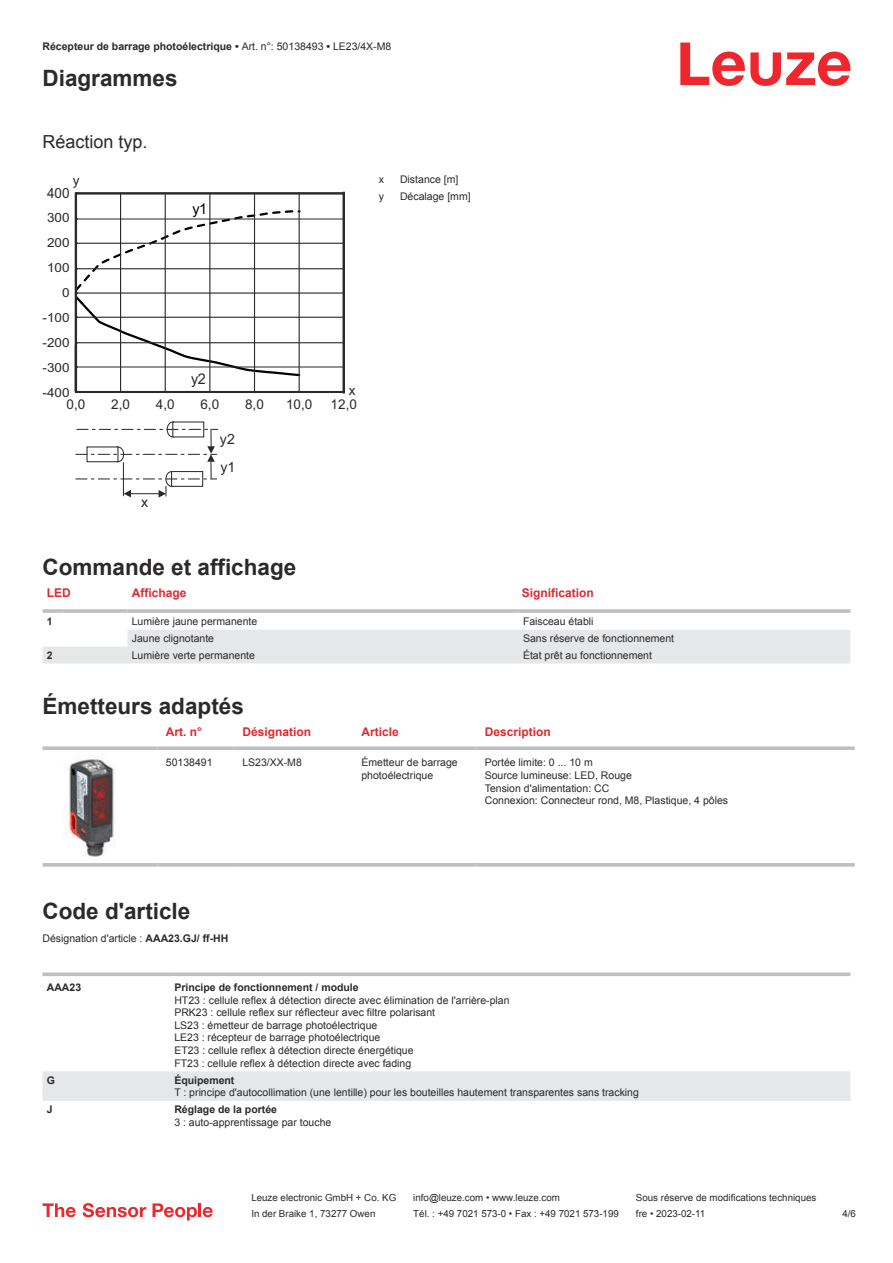
<style>
.page{position:relative;width:893px;height:1263px;background:#fff}
.page>*{position:absolute;margin:0;border:0;box-sizing:border-box;transform-origin:0 0}
.t1{font:700 22.5px "Arial";color:#2b292a}
.t2{font:18px "Arial";color:#2b292a}
.t3{font:14.85px "Arial";color:#000}
.t4{font:14.85px "Arial";color:#2b292a}
.t5{font:14.1px/27.8px "Arial";color:#2b292a}
.t6{font:13.95px "Arial";color:#2b292a;scale:.96 1}
.t7{font:13.5px "Arial";color:#2b292a}
.t8{font:12.75px "Arial";color:#2b292a;scale:1.06 1}
.t9{font:12.45px/24.9px "Arial";color:#2b292a;scale:1.08 1}
.t10{font:700 12px "Arial";color:#db2a30}
.t11{font:10.5px/12.6px "Arial";color:#2b292a}
.t12{font:700 10.5px "Arial";color:#2b292a}
.t13{font:9.75px "Arial";color:#2b292a}
.s1{font-weight:400}
.s2{font-weight:700}
</style>
<div class="page">
<svg style="left:680px;top:43px;width:170px;height:43px"></svg>
<div style="left:43px;top:630px;width:807px;height:33px;background:#e6e7e9"></div>
<hr style="left:43px;top:609px;width:21px;height:4px;background:#c8c9cb">
<hr style="left:64px;top:609px;width:64px;height:4px;background:#c9cacc">
<hr style="left:128px;top:609px;width:391px;height:4px;background:#c8c9cb">
<hr style="left:519px;top:609px;width:331px;height:4px;background:#bdbfc1">
<svg style="left:43px;top:746px;width:114px;height:4px"></svg>
<svg style="left:157px;top:746px;width:77px;height:4px"></svg>
<svg style="left:234px;top:746px;width:119px;height:4px"></svg>
<svg style="left:353px;top:746px;width:123px;height:4px"></svg>
<svg style="left:476px;top:746px;width:379px;height:4px;background:#c4c6c7"></svg>
<svg style="left:43px;top:863px;width:114px;height:4px"></svg>
<svg style="left:157px;top:863px;width:77px;height:4px"></svg>
<svg style="left:234px;top:863px;width:119px;height:4px"></svg>
<svg style="left:353px;top:863px;width:123px;height:4px"></svg>
<svg style="left:476px;top:863px;width:379px;height:4px;background:#c3c5c7"></svg>
<img style="left:64px;top:754px;width:51px;height:103px">
<div style="left:43px;top:1071px;width:807px;height:30px;background:#e6e7e9"></div>
<svg style="left:43px;top:972px;width:127px;height:4px"></svg>
<svg style="left:170px;top:972px;width:680px;height:4px;background:#c5c7c9"></svg>
<svg style="left:43px;top:1203px;width:33px;height:14px"></svg>
<svg style="left:83px;top:1203px;width:63px;height:14px"></svg>
<svg style="left:153px;top:1203px;width:44px;height:17px"></svg>
<hr style="left:198px;top:1203px;width:3px;height:14px;background:#ed272d">
<svg style="left:203px;top:1207px;width:10px;height:10px"></svg>
<div style="left:75px;top:192px;width:270px;height:201px;border:2px solid #2b292a"></div>
<hr style="left:77px;top:366px;width:267px;height:1px;background:#2b292a">
<hr style="left:77px;top:342px;width:267px;height:1px;background:#2b292a">
<hr style="left:77px;top:317px;width:267px;height:1px;background:#2b292a">
<hr style="left:77px;top:292px;width:267px;height:2px;background:#2b292a">
<hr style="left:77px;top:268px;width:267px;height:1px;background:#2b292a">
<hr style="left:77px;top:243px;width:267px;height:1px;background:#2b292a">
<hr style="left:77px;top:219px;width:267px;height:1px;background:#2b292a">
<svg style="left:74px;top:209px;width:228px;height:168px"></svg>
<hr style="left:299px;top:193px;width:1px;height:199px;background:#2b292a">
<hr style="left:254px;top:194px;width:1px;height:197px;background:#2b292a">
<hr style="left:209px;top:193px;width:1px;height:199px;background:#2b292a">
<hr style="left:165px;top:194px;width:1px;height:198px;background:#2b292a">
<hr style="left:120px;top:193px;width:1px;height:199px;background:#2b292a">
<hr style="left:75px;top:193px;width:2px;height:199px;background:#2b292a">
<hr style="left:343px;top:193px;width:2px;height:199px;background:#2b292a">
<hr style="left:78px;top:192px;width:266px;height:1px;background:#2b292a">
<hr style="left:77px;top:392px;width:266px;height:1px;background:#2b292a">
<div style="left:165px;top:471px;width:13px;height:16px;border:1px solid #2b292a;border-radius:50%"></div>
<div style="left:172px;top:472px;width:31px;height:14px;background:#fff"></div>
<div style="left:171px;top:471px;width:32px;height:16px;border:1px solid #2b292a"></div>
<svg style="left:124px;top:486px;width:42px;height:12px"></svg>
<hr style="left:123px;top:463px;width:1px;height:33px;background:#2b292a">
<div style="left:167px;top:421px;width:12px;height:16px;border:1px solid #2b292a;border-radius:50%"></div>
<div style="left:173px;top:422px;width:31px;height:15px;background:#fff"></div>
<svg style="left:76px;top:429px;width:142px;height:50px"></svg>
<p class="t12" style="left:43px;top:43px;width:350px">Récepteur de barrage photoélectrique • <span class="s1">Art. n°: 50138493</span> • <span class="s1">LE23/4X-M8</span></p>
<h1 class="t1" style="left:43px;top:70px;width:137px">Diagrammes</h1>
<h2 class="t2" style="left:43px;top:135px;width:107px">Réaction typ.</h2>
<p class="t7" style="left:73px;top:175px;width:8px">y</p>
<h3 class="t6" style="left:47px;top:188px;width:25px">400</h3>
<p class="t8" style="left:47px;top:213px;width:23px">300</p>
<p class="t9" style="left:47px;top:232px;width:22px">200</p>
<p class="t9" style="left:47px;top:257px;width:22px">100</p>
<p class="t9" style="left:62px;top:282px;width:8px">0</p>
<p class="t9" style="left:43px;top:306px;width:27px">-100</p>
<p class="t9" style="left:43px;top:331px;width:27px">-200</p>
<p class="t9" style="left:43px;top:356px;width:27px">-300 -400</p>
<h3 class="t3" style="left:192px;top:203px;width:16px">y1</h3>
<h3 class="t4" style="left:191px;top:373px;width:16px">y2</h3>
<p class="t7" style="left:349px;top:385px;width:8px">x</p>
<p class="t7" style="left:67px;top:399px;width:20px">0,0</p>
<p class="t7" style="left:156px;top:399px;width:20px">4,0</p>
<p class="t7" style="left:245px;top:399px;width:20px">8,0</p>
<p class="t7" style="left:111px;top:399px;width:20px">2,0</p>
<p class="t7" style="left:200px;top:399px;width:20px">6,0</p>
<p class="t7" style="left:331px;top:399px;width:28px">12,0</p>
<p class="t7" style="left:286px;top:399px;width:28px">10,0</p>
<h3 class="t5" style="left:141px;top:490px;width:9px">x</h3>
<h3 class="t5" style="left:220px;top:426px;width:17px">y2 y1</h3>
<p class="t11" style="left:379px;top:174px;width:7px">x</p>
<p class="t11" style="left:400px;top:174px;width:60px">Distance [m]</p>
<p class="t11" style="left:379px;top:191px;width:7px">y</p>
<p class="t11" style="left:400px;top:191px;width:72px">Décalage [mm]</p>
<h1 class="t1" style="left:43px;top:559px;width:255px">Commande et affichage</h1>
<p class="t10" style="left:47px;top:588px;width:25px">LED</p>
<p class="t10" style="left:132px;top:588px;width:56px">Affichage</p>
<p class="t10" style="left:522px;top:588px;width:74px">Signification</p>
<p class="t12" style="left:47px;top:617px;width:7px">1</p>
<p class="t11" style="left:132px;top:616px;width:127px">Lumière jaune permanente</p>
<p class="t11" style="left:523px;top:616px;width:72px">Faisceau établi</p>
<p class="t11" style="left:132px;top:633px;width:84px">Jaune clignotante</p>
<p class="t11" style="left:523px;top:633px;width:153px">Sans réserve de fonctionnement</p>
<p class="t12" style="left:47px;top:651px;width:7px">2</p>
<p class="t11" style="left:132px;top:650px;width:125px">Lumière verte permanente</p>
<p class="t11" style="left:523px;top:650px;width:130px">État prêt au fonctionnement</p>
<h1 class="t1" style="left:43px;top:697px;width:203px">Émetteurs adaptés</h1>
<p class="t10" style="left:166px;top:727px;width:38px">Art. n°</p>
<p class="t10" style="left:242px;top:727px;width:70px">Désignation</p>
<p class="t10" style="left:361px;top:727px;width:39px">Article</p>
<p class="t10" style="left:485px;top:727px;width:68px">Description</p>
<p class="t11" style="left:166px;top:757px;width:48px">50138491</p>
<p class="t11" style="left:242px;top:757px;width:61px">LS23/XX-M8</p>
<p class="t11" style="left:361px;top:757px;width:98px">Émetteur de barrage photoélectrique</p>
<p class="t11" style="left:485px;top:757px;width:245px">Portée limite: 0 ... 10 m<br>Source lumineuse: LED, Rouge<br>Tension d'alimentation: CC<br>Connexion: Connecteur rond, M8, Plastique, 4 pôles</p>
<h1 class="t1" style="left:43px;top:903px;width:149px">Code d'article</h1>
<p class="t11" style="left:43px;top:933px;width:187px">Désignation d'article : <span class="s2">AAA23.GJ/ ff-HH</span></p>
<p class="t12" style="left:47px;top:983px;width:36px">AAA23</p>
<p class="t12" style="left:174px;top:983px;width:186px">Principe de fonctionnement / module</p>
<p class="t11" style="left:174px;top:994px;width:337px">HT23 : cellule reflex à détection directe avec élimination de l'arrière-plan PRK23 : cellule reflex sur réflecteur avec filtre polarisant<br>LS23 : émetteur de barrage photoélectrique<br>LE23 : récepteur de barrage photoélectrique<br>ET23 : cellule reflex à détection directe énergétique<br>FT23 : cellule reflex à détection directe avec fading</p>
<p class="t12" style="left:47px;top:1076px;width:10px">G</p>
<p class="t12" style="left:174px;top:1076px;width:62px">Équipement</p>
<p class="t11" style="left:174px;top:1087px;width:466px">T : principe d'autocollimation (une lentille) pour les bouteilles hautement transparentes sans tracking</p>
<p class="t12" style="left:47px;top:1105px;width:7px">J</p>
<p class="t12" style="left:174px;top:1105px;width:104px">Réglage de la portée</p>
<p class="t11" style="left:174px;top:1116px;width:159px">3 : auto-apprentissage par touche</p>
<p class="t13" style="left:251px;top:1194px;width:146px">Leuze electronic GmbH + Co. KG</p>
<p class="t13" style="left:413px;top:1194px;width:148px">info@leuze.com • www.leuze.com</p>
<p class="t13" style="left:636px;top:1194px;width:182px">Sous réserve de modifications techniques</p>
<p class="t13" style="left:251px;top:1210px;width:126px">In der Braike 1, 73277 Owen</p>
<p class="t13" style="left:413px;top:1210px;width:207px">Tél. : +49 7021 573-0 • Fax : +49 7021 573-199</p>
<p class="t13" style="left:636px;top:1210px;width:71px">fre • 2023-02-11</p>
<p class="t13" style="left:842px;top:1210px;width:15px">4 /6</p>
</div>
